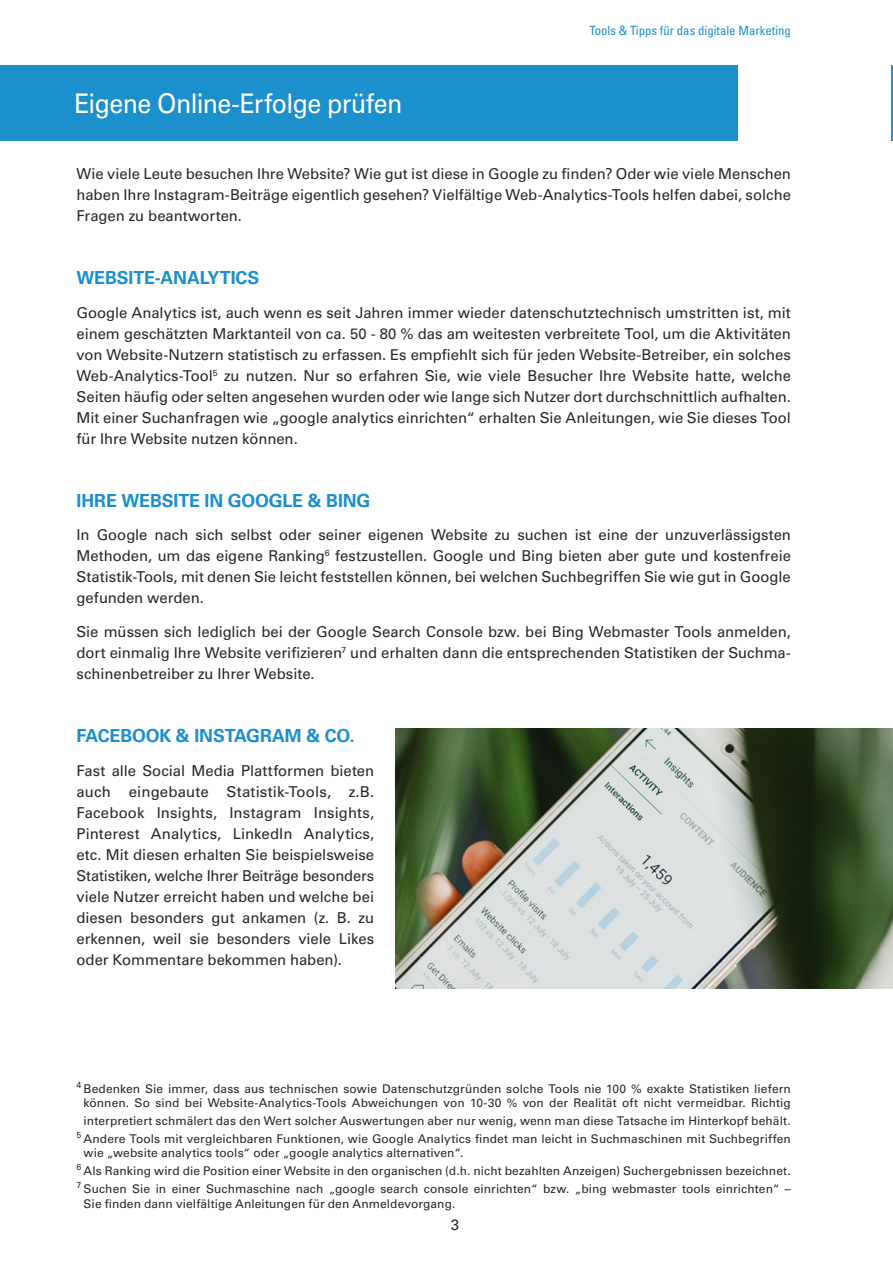
<style>
.page{position:relative;width:893px;height:1263px;background:#fff}
.page>*{position:absolute;margin:0;border:0;box-sizing:border-box;transform-origin:0 0}
.t1{font:27px "Univers LT Std";letter-spacing:-.025em;color:#fff;scale:.93 1}
.t2{font:700 18px "Univers LT Std";letter-spacing:-.005em;color:#1c8fcd}
.t3{font:15px/21px "Univers LT Std";color:#282827;text-align:justify}
.t4{font:condensed 12.75px "Univers LT Std";color:#1c8fcd}
.t5{font:12px/18px "Univers LT Std";letter-spacing:.005em;color:#282827;text-align:center}
</style>
<div class="page">
<hr style="left:891px;top:66px;width:2px;height:75px;background:#1c8fcd">
<img style="left:395px;top:728px;width:498px;height:260px">
<div style="left:0;top:66px;width:738px;height:75px;background:#1c8fcd"></div>
<h1 class="t1" style="left:74px;top:88px;width:354px">Eigene Online-Erfolge prüfen</h1>
<p class="t4" style="left:590px;top:23px;width:203px">Tools &amp; Tipps für das digitale Marketing</p>
<p class="t3" style="left:77px;top:163px;width:716px">Wie viele Leute besuchen Ihre Website? Wie gut ist diese in Google zu finden? Oder wie viele Menschen haben Ihre Instagram-Beiträge eigentlich gesehen? Vielfältige Web-Analytics-Tools helfen dabei, solche Fragen zu beantworten.</p>
<p class="t2" style="left:77px;top:267px;width:184px">WEBSITE-ANALYTICS</p>
<p class="t3" style="left:77px;top:302px;width:716px">Google Analytics ist, auch wenn es seit Jahren immer wieder datenschutztechnisch umstritten ist, mit einem geschätzten Marktanteil von ca. 50 - 80 % das am weitesten verbreitete Tool, um die Aktivitäten von Website-Nutzern statistisch zu erfassen. Es empfiehlt sich für jeden Website-Betreiber, ein solches Web-Analytics-Tool<sup>5</sup> zu nutzen. Nur so erfahren Sie, wie viele Besucher Ihre Website hatte, welche Seiten häufig oder selten angesehen wurden oder wie lange sich Nutzer dort durchschnittlich aufhalten.<br>Mit einer Suchanfragen wie „google analytics einrichten“ erhalten Sie Anleitungen, wie Sie dieses Tool für Ihre Website nutzen können.</p>
<p class="t2" style="left:77px;top:490px;width:295px">IHRE WEBSITE IN GOOGLE &amp; BING</p>
<p class="t3" style="left:77px;top:525px;width:716px">In Google nach sich selbst oder seiner eigenen Website zu suchen ist eine der unzuverlässigsten Methoden, um das eigene Ranking<sup>6</sup> festzustellen. Google und Bing bieten aber gute und kostenfreie Statistik-Tools, mit denen Sie leicht feststellen können, bei welchen Suchbegriffen Sie wie gut in Google gefunden werden.</p>
<p class="t3" style="left:77px;top:621px;width:716px">Sie müssen sich lediglich bei der Google Search Console bzw. bei Bing Webmaster Tools anmelden, dort einmalig Ihre Website verifizieren<sup>7</sup> und erhalten dann die entsprechenden Statistiken der Suchma&shy;schinenbetreiber zu Ihrer Website.</p>
<p class="t2" style="left:77px;top:725px;width:280px">FACEBOOK &amp; INSTAGRAM &amp; CO.</p>
<p class="t3" style="left:77px;top:760px;width:299px">Fast alle Social Media Plattformen bieten auch eingebaute Statistik-Tools, z.B.<br>Facebook Insights, Instagram Insights, Pinterest Analytics, LinkedIn Analytics, etc. Mit diesen erhalten Sie beispielsweise Statistiken, welche Ihrer Beiträge besonders viele Nutzer erreicht haben und welche bei diesen besonders gut ankamen (z. B. zu erkennen, weil sie besonders viele Likes oder Kommentare bekommen haben).</p>
<p class="t5" style="left:77px;top:1081px;width:716px;line-height:14.4px"><sup>4</sup> Bedenken Sie immer, dass aus technischen sowie Datenschutzgründen solche Tools nie 100 % exakte Statistiken liefern können. So sind bei Website-Analytics-Tools Abweichungen von 10-30 % von der Realität oft nicht vermeidbar. Richtig</p>
<p class="t5" style="left:77px;top:1112px;width:716px">interpretiert schmälert das den Wert solcher Auswertungen aber nur wenig, wenn man diese Tatsache im Hinterkopf behält.<br><sup>5</sup> Andere Tools mit vergleichbaren Funktionen, wie Google Analytics findet man leicht in Suchmaschinen mit Suchbegriffen</p>
<p class="t5" style="left:77px;top:1144px;width:716px;text-align:left;text-indent:7px">wie „website analytics tools“ oder „google analytics alternativen“.<br><sup>6</sup> Als Ranking wird die Position einer Website in den organischen (d.h. nicht bezahlten Anzeigen) Suchergebnissen bezeichnet.<br><sup>7</sup> Suchen Sie in einer Suchmaschine nach „google search console einrichten“ bzw. „bing webmaster tools einrichten“ –</p>
<p class="t5" style="left:84px;top:1194px;width:373px">Sie finden dann vielfältige Anleitungen für den Anmeldevorgang.</p>
<p class="t3" style="left:451px;top:1214px;width:10px">3</p>
</div>
